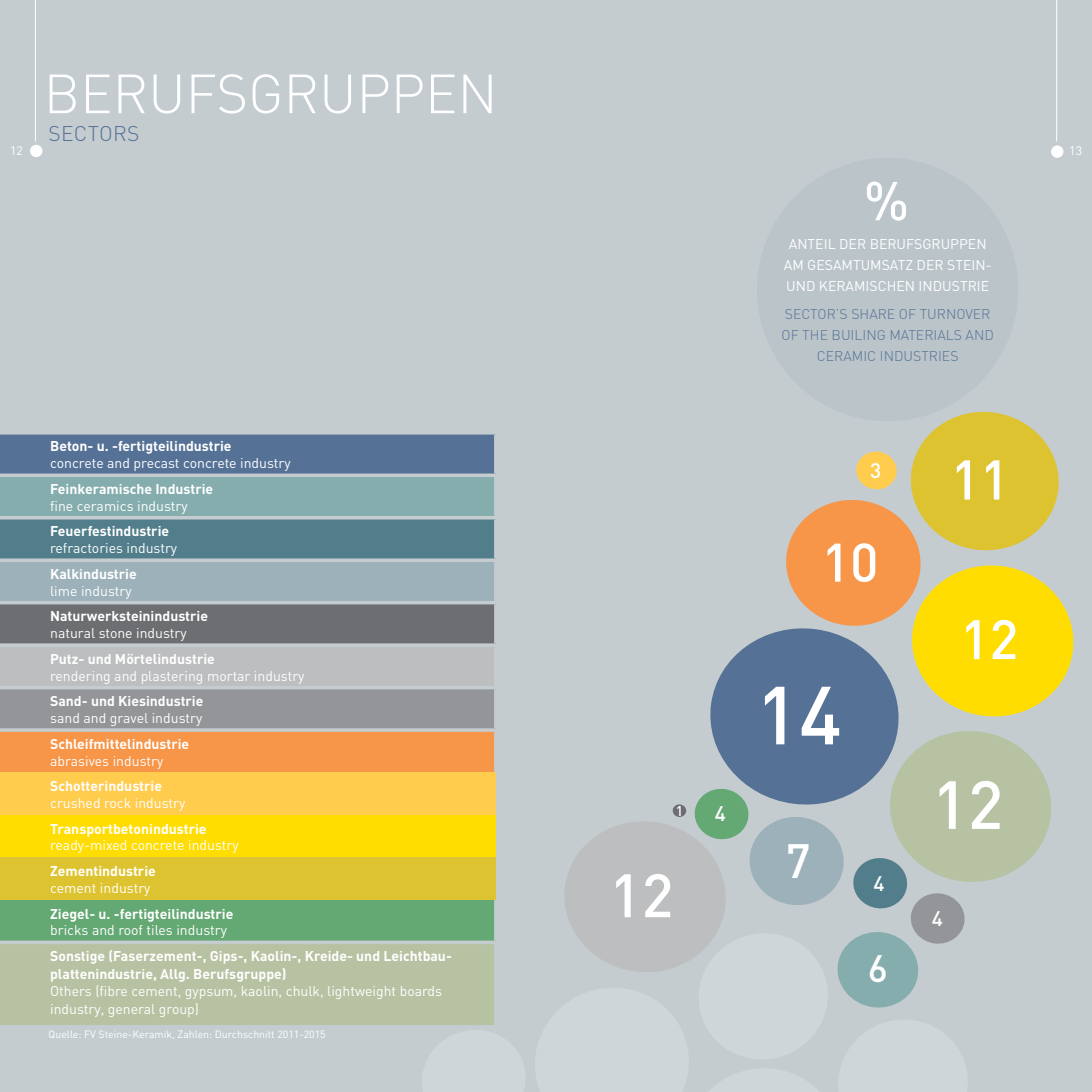
<style>
.page{position:relative;width:1092px;height:1092px;background:#fff}
.page>*{position:absolute;margin:0;border:0;box-sizing:border-box;transform-origin:0 0}
.t1{font:500 80.85px "DIN";color:#fff}
.t2{font:500 67.02px "DIN";color:#fff}
.t3{font:500 60.38px "DIN";color:#fff}
.t4{font:500 54.95px "DIN";color:#fff}
.t5{font:500 54.6px "DIN";color:#fff}
.t6{font:300 54.25px "DIN";color:#fff}
.t7{font:500 53.9px "DIN";color:#fff}
.t8{font:500 53.55px "DIN";color:#fff}
.t9{font:500 47.6px "DIN";color:#fff}
.t10{font:500 37.8px "DIN";color:#fff}
.t11{font:300 21px "DIN";letter-spacing:.01em;color:#557296}
.t12{font:500 20.82px "DIN";color:#fff}
.t13{font:700 14px/16.8px "DIN";color:#fff}
.t14{font:14px/16.8px "DIN";color:#fff}
.t15{font:300 14px "DIN";color:#557296}
.t16{font:500 14px "DIN";color:#fff}
.t17{font:12.25px "DIN";color:#fff}
.t18{font:10.5px "DIN";color:#fff}
.s1{font-weight:700}
.s2{font-weight:400}
</style>
<div class="page">
<div style="left:0;top:0;width:1091px;height:1091px;background:#c4ccd0"></div>
<svg style="left:422px;top:1009px;width:545px;height:82px;fill:#cfd6d9"></svg>
<div style="left:756px;top:158px;width:262px;height:263px;background:#bac4c9;border-radius:50%"></div>
<div style="left:1050px;top:145px;width:13px;height:13px;background:#fff;border-radius:50%"></div>
<hr style="left:1056px;top:0;width:1px;height:141px;background:#fff">
<div style="left:30px;top:145px;width:12px;height:12px;background:#fff;border-radius:50%"></div>
<hr style="left:35px;top:0;width:1px;height:141px;background:#fff">
<div style="left:0;top:433px;width:496px;height:42px;background:#557296"></div>
<div style="left:0;top:475px;width:496px;height:42px;background:#85adae"></div>
<div style="left:0;top:517px;width:496px;height:43px;background:#527e8b"></div>
<div style="left:0;top:560px;width:496px;height:42px;background:#9db1ba"></div>
<div style="left:0;top:602px;width:496px;height:43px;background:#6d6e71"></div>
<div style="left:0;top:645px;width:496px;height:42px;background:#bcbec0"></div>
<div style="left:0;top:687px;width:496px;height:43px;background:#939598"></div>
<div style="left:0;top:730px;width:496px;height:42px;background:#f79548"></div>
<div style="left:0;top:772px;width:496px;height:43px;background:#ffcc4e"></div>
<div style="left:0;top:815px;width:496px;height:42px;background:#fd0"></div>
<div style="left:0;top:857px;width:496px;height:42px;background:#dec330"></div>
<div style="left:0;top:899px;width:496px;height:43px;background:#64a874"></div>
<div style="left:0;top:942px;width:496px;height:84px;background:#b7c2a2"></div>
<hr style="left:0;top:431px;width:497px;height:3px;background:#c4ccd0">
<hr style="left:494px;top:434px;width:3px;height:39px;background:#c4ccd0">
<svg style="left:0;top:473px;width:496px;height:4px;background:#b4bfc8"></svg>
<hr style="left:494px;top:477px;width:3px;height:39px;background:#c4ccd0">
<hr style="left:0;top:516px;width:497px;height:3px;background:#c4ccd0">
<hr style="left:494px;top:519px;width:3px;height:39px;background:#c4ccd0">
<svg style="left:0;top:558px;width:496px;height:4px;background:#b6c2c7"></svg>
<hr style="left:494px;top:562px;width:3px;height:39px;background:#c4ccd0">
<hr style="left:0;top:601px;width:497px;height:3px;background:#c4ccd0">
<hr style="left:494px;top:604px;width:3px;height:39px;background:#c4ccd0">
<svg style="left:0;top:643px;width:496px;height:4px;fill:#c3cbcf"></svg>
<hr style="left:494px;top:647px;width:3px;height:38px;background:#c4ccd0">
<svg style="left:0;top:685px;width:496px;height:4px;fill:#c4ccd0"></svg>
<hr style="left:494px;top:689px;width:3px;height:39px;background:#c4ccd0">
<hr style="left:0;top:728px;width:497px;height:3px;background:#c4ccd0">
<hr style="left:494px;top:731px;width:3px;height:41px;background:#c4ccd0">
<hr style="left:494px;top:899px;width:3px;height:41px;background:#c4ccd0">
<svg style="left:0;top:940px;width:496px;height:4px;background:#b4c6c1"></svg>
<hr style="left:494px;top:944px;width:3px;height:80px;background:#c4ccd0">
<svg style="left:0;top:1024px;width:497px;height:4px"></svg>
<svg style="left:561px;top:411px;width:513px;height:598px"></svg>
<p class="t17" style="left:10px;top:143px;width:14px">12</p>
<p class="t6" style="left:44px;top:60px;width:346px">BERUFSGRUPPEN</p>
<p class="t11" style="left:49px;top:120px;width:92px">SECTO RS</p>
<p class="t14" style="left:50px;top:437px;width:242px"><span class="s1">Beton- u. -fertigteilindustrie<br></span>concrete and precast concrete industry</p>
<p class="t13" style="left:50px;top:480px;width:165px">Feinkeramische Industrie <span class="s2">fine ceramics industry</span></p>
<p class="t14" style="left:50px;top:522px;width:128px"><span class="s1">Feuerfestindustrie </span>refractories industry</p>
<p class="t13" style="left:50px;top:564px;width:88px">Kalkindustrie <span class="s2">lime industry</span></p>
<p class="t13" style="left:50px;top:607px;width:159px">Naturwerksteinindustrie <span class="s2">natural stone industry</span></p>
<p class="t14" style="left:50px;top:650px;width:256px"><span class="s1">Putz- und Mörtelindustrie<br></span>rendering and plastering mortar industry</p>
<p class="t13" style="left:50px;top:692px;width:155px">Sand- und Kiesindustrie <span class="s2">sand and gravel industry</span></p>
<p class="t13" style="left:50px;top:734px;width:141px">Schleifmittelindustrie <span class="s2">abrasives industry</span></p>
<p class="t14" style="left:50px;top:777px;width:137px"><span class="s1">Schotterindustrie </span>crushed rock industry</p>
<p class="t14" style="left:50px;top:819px;width:190px"><span class="s1">Transportbetonindustrie </span>ready-mixed concrete industry</p>
<p class="t13" style="left:50px;top:861px;width:107px">Zementindustrie <span class="s2">cement industry</span></p>
<p class="t13" style="left:50px;top:904px;width:185px">Ziegel- u. -fertigteilindustrie <span class="s2">bricks and roof tiles industry</span></p>
<p class="t13" style="left:50px;top:946px;width:403px;line-height:17.5px">Sonstige (Faserzement-, Gips-, Kaolin-, Kreide- und Leichtbau&shy;plattenindustrie, Allg. Berufsgruppe)<br><span class="s2">Others (fibre cement, gypsum, kaolin, chulk, lightweight boards industry, general group)</span></p>
<p class="t18" style="left:49px;top:1027px;width:278px">Quelle: FV Steine-Keramik, Zahlen: Durchschnitt 2011-2015</p>
<p class="t16" style="left:675px;top:801px;width:9px">1</p>
<p class="t12" style="left:714px;top:800px;width:13px">4</p>
<p class="t3" style="left:609px;top:856px;width:66px">12</p>
<p class="t7" style="left:863px;top:166px;width:47px">%</p>
<p class="t14" style="left:788px;top:235px;width:17px">Anteil</p>
<p class="t14" style="left:839px;top:235px;width:10px">der</p>
<p class="t14" style="left:869px;top:235px;width:20px">Berufsgruppen</p>
<p class="t14" style="left:783px;top:256px;width:43px">am Gesamtumsat</p>
<p class="t14" style="left:905px;top:256px;width:21px">z der</p>
<p class="t14" style="left:947px;top:256px;width:17px">Stein</p>
<p class="t14" style="left:985px;top:256px;width:7px">-</p>
<p class="t14" style="left:786px;top:277px;width:10px">und</p>
<p class="t14" style="left:818px;top:277px;width:10px">keramischen</p>
<p class="t14" style="left:918px;top:277px;width:14px">Industrie</p>
<p class="t15" style="left:784px;top:305px;width:76px">SECTOR’S SHAR</p>
<p class="t15" style="left:886px;top:305px;width:43px">E OF TUR</p>
<p class="t15" style="left:946px;top:305px;width:42px">NOVER</p>
<p class="t15" style="left:781px;top:326px;width:211px">OF THE BUILING MATERIALS AND</p>
<p class="t15" style="left:816px;top:347px;width:86px">CERAMIC INDUSTRI</p>
<p class="t15" style="left:941px;top:347px;width:17px">ES</p>
<p class="t12" style="left:870px;top:456px;width:13px">3</p>
<p class="t8" style="left:821px;top:528px;width:59px">10</p>
<p class="t1" style="left:755px;top:663px;width:88px">14</p>
<p class="t9" style="left:785px;top:830px;width:27px">7</p>
<p class="t12" style="left:873px;top:869px;width:13px">4</p>
<p class="t10" style="left:867px;top:944px;width:22px">6</p>
<p class="t4" style="left:950px;top:444px;width:60px">11</p>
<p class="t5" style="left:960px;top:604px;width:60px">12</p>
<p class="t2" style="left:931px;top:761px;width:73px">12</p>
<p class="t12" style="left:931px;top:904px;width:13px">4</p>
<p class="t17" style="left:1069px;top:143px;width:14px">13</p>
</div>
